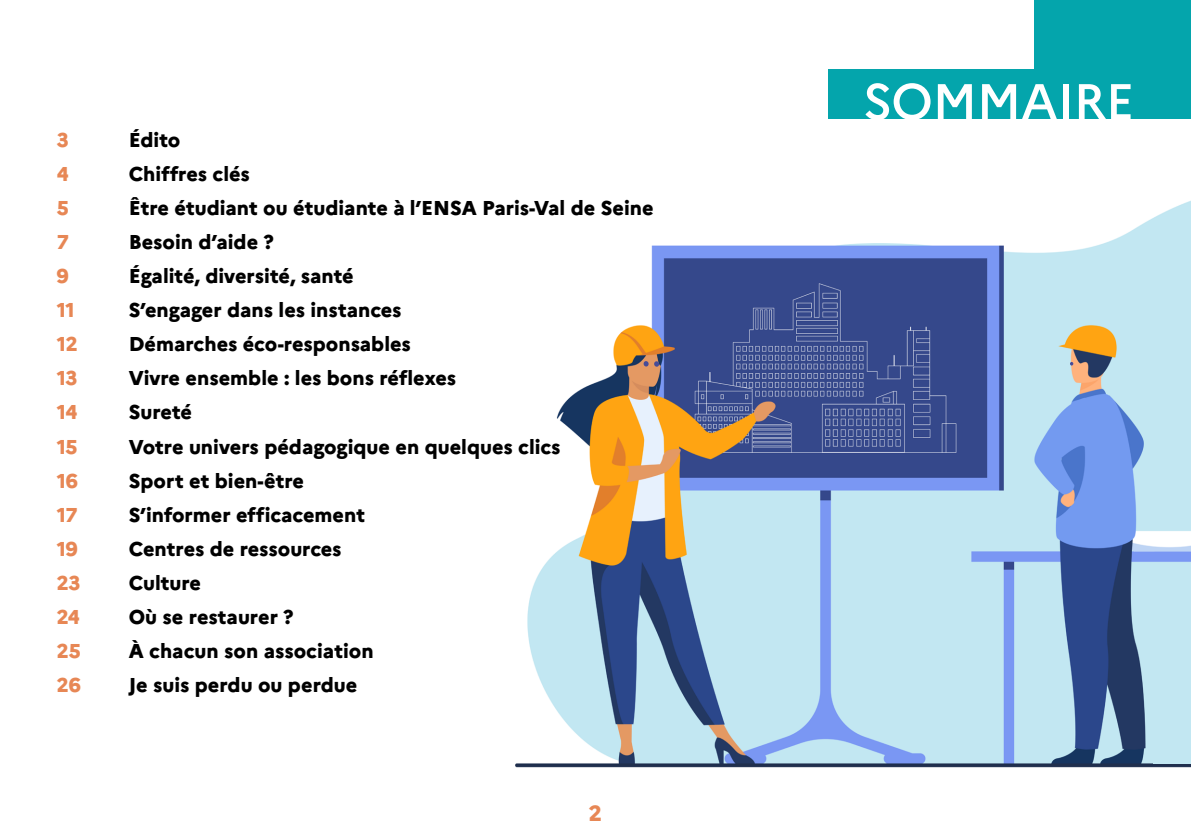
<style>
.page{position:relative;width:1191px;height:840px;background:#fff}
.page>*{position:absolute;margin:0;border:0;box-sizing:border-box;transform-origin:0 0}
.Titres_Marianne{font:500 50px "Marianne";letter-spacing:-.01em;color:#fff}
.t1{font:800 22px "Marianne";color:#e78755}
.t2{font:800 20px "Marianne";color:#000}
.t3{font:800 20px "Marianne";letter-spacing:-.01em;color:#e78755}
</style>
<div class="page">
<img style="left:515px;top:200px;width:676px;height:568px">
<div style="left:1153px;top:671px;width:38px;height:92px;background:#c2e7f2"></div>
<div style="left:828px;top:69px;width:363px;height:50px;background:#04a5ac"></div>
<div style="left:1034px;top:0;width:157px;height:69px;background:#04a5ac"></div>
<svg style="left:643px;top:360px;width:16px;height:7px"></svg>
<p class="t3" style="left:57px;top:128px;width:13px">3</p>
<p class="t2" style="left:129px;top:128px;width:53px">Édito</p>
<p class="t3" style="left:57px;top:162px;width:13px">4</p>
<p class="t2" style="left:129px;top:162px;width:123px">Chiffres clés</p>
<p class="t3" style="left:57px;top:196px;width:13px">5</p>
<p class="t2" style="left:129px;top:196px;width:526px">Être étudiant ou étudiante à l’ENSA Paris-Val de Seine</p>
<p class="t3" style="left:57px;top:230px;width:13px">7</p>
<p class="t2" style="left:129px;top:230px;width:147px">Besoin d’aide ?</p>
<p class="t3" style="left:57px;top:264px;width:13px">9</p>
<p class="t2" style="left:129px;top:264px;width:226px">Égalité, diversité, santé</p>
<p class="t3" style="left:57px;top:298px;width:19px">11</p>
<p class="t2" style="left:129px;top:298px;width:274px">S’engager dans les instances</p>
<p class="t3" style="left:57px;top:332px;width:23px">12</p>
<p class="t2" style="left:129px;top:332px;width:283px">Démarches éco-responsables</p>
<p class="t3" style="left:57px;top:366px;width:22px">13</p>
<p class="t2" style="left:129px;top:366px;width:329px">Vivre ensemble : les bons réflexes</p>
<p class="t3" style="left:57px;top:400px;width:22px">14</p>
<p class="t2" style="left:129px;top:400px;width:65px">Sureté</p>
<p class="t3" style="left:57px;top:434px;width:22px">15</p>
<p class="t2" style="left:129px;top:434px;width:433px">Votre univers pédagogique en quelques clics</p>
<p class="t3" style="left:57px;top:468px;width:23px">16</p>
<p class="t2" style="left:129px;top:468px;width:177px">Sport et bien-être</p>
<p class="t3" style="left:57px;top:502px;width:22px">17</p>
<p class="t2" style="left:129px;top:502px;width:238px">S’informer efficacement</p>
<p class="t3" style="left:57px;top:536px;width:23px">19</p>
<p class="t2" style="left:129px;top:536px;width:214px">Centres de ressources</p>
<p class="t3" style="left:57px;top:570px;width:25px">23</p>
<p class="t2" style="left:129px;top:570px;width:74px">Culture</p>
<p class="t3" style="left:57px;top:604px;width:24px">24</p>
<p class="t2" style="left:129px;top:604px;width:166px">Où se restaurer ?</p>
<p class="t3" style="left:57px;top:638px;width:26px">25</p>
<p class="t2" style="left:129px;top:638px;width:246px">À chacun son association</p>
<p class="t3" style="left:57px;top:672px;width:26px">26</p>
<p class="t2" style="left:129px;top:672px;width:230px">Je suis perdu ou perdue</p>
<p class="t1" style="left:589px;top:799px;width:15px">2</p>
<p class="Titres_Marianne" style="left:863px;top:71px;width:273px">SOMMAIRE</p>
</div>
